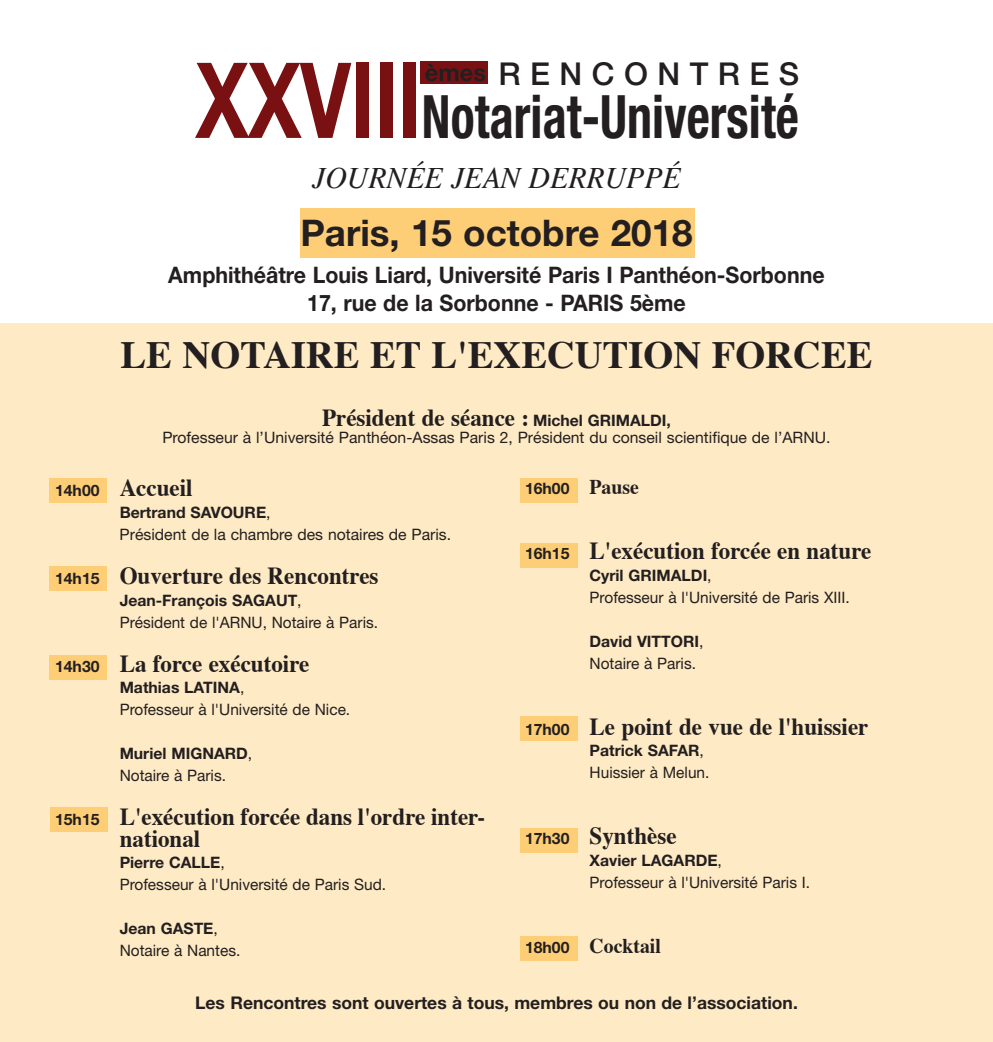
<style>
.page{position:relative;width:993px;height:1042px;background:#fff}
.page>*{position:absolute;margin:0;border:0;box-sizing:border-box;transform-origin:0 0}
.t1{font:700 105px "Helvetica Neue";color:#791113;scale:.76 1}
.t2{font:700 condensed 59.85px "Helvetica Neue";color:#231f20;scale:.83 1}
.Normal_e{font:700 38.5px "Times";color:#231f20}
.Normal_e-2{font:700 36.75px "Helvetica Neue";color:#231f20}
.t3{font:500 31.5px "Helvetica Neue";letter-spacing:.3em;color:#231f20}
.Normal_e-3{font:italic 29.75px "Times";color:#231f20}
.Normal_e-4{font:700 24.5px/21.9px "Times";color:#231f20;scale:.94 1}
.Normal_e-5{font:700 22.75px "Helvetica Neue";color:#231f20;scale:.94 1}
.Normal_e-6{font:700 21px "Times";color:#231f20;scale:.94 1}
.Normal_e-7{font:700 17.5px "Helvetica Neue";color:#231f20}
.Normal_e-8{font:15.75px "Helvetica Neue";color:#231f20}
.Normal_e-9{font:700 15.75px "Helvetica Neue";color:#231f20}
.s1{font-weight:700;font-size:23.62px}
.s2{font-family:"Helvetica Neue";font-size:15.75px}
.s3{font-weight:400}
.s4{font-family:"Times";font-size:21px}
</style>
<div class="page">
<div style="left:0;top:323px;width:992px;height:719px;background:#feeac4"></div>
<div style="left:51px;top:807px;width:57px;height:25px;background:#fece76"></div>
<div style="left:300px;top:208px;width:394px;height:49px;background:#fece76"></div>
<div style="left:420px;top:62px;width:67px;height:22px;background:#791113"></div>
<div style="left:50px;top:478px;width:57px;height:25px;background:#fece76"></div>
<div style="left:520px;top:716px;width:57px;height:25px;background:#fece76"></div>
<div style="left:520px;top:828px;width:57px;height:24px;background:#fece76"></div>
<div style="left:520px;top:936px;width:57px;height:24px;background:#fece76"></div>
<div style="left:520px;top:543px;width:57px;height:25px;background:#fece76"></div>
<div style="left:520px;top:478px;width:57px;height:25px;background:#fece76"></div>
<div style="left:50px;top:566px;width:57px;height:25px;background:#fece76"></div>
<div style="left:50px;top:655px;width:57px;height:24px;background:#fece76"></div>
<p class="t1" style="left:195px;top:36px;width:299px">XXVIII</p>
<p class="t3" style="left:424px;top:55px;width:376px"><span class="s1">èmes</span> RENCONTRES</p>
<p class="t2" style="left:422px;top:81px;width:455px">Notariat-Université</p>
<p class="Normal_e-3" style="left:312px;top:151px;width:370px">JOURNÉE JEAN DERRUPPÉ</p>
<p class="Normal_e-2" style="left:300px;top:210px;width:393px">Paris, 15 octobre 2018</p>
<p class="Normal_e-5" style="left:168px;top:260px;width:699px">Amphithéâtre Louis Liard, Université Paris I Panthéon-Sorbonne</p>
<p class="Normal_e-5" style="left:307px;top:288px;width:298px">17, rue de la Sorbonne - Paris</p>
<p class="Normal_e-5" style="left:629px;top:288px;width:61px">5ème</p>
<p class="Normal_e" style="left:120px;top:318px;width:88px">le notaire</p>
<p class="Normal_e" style="left:370px;top:318px;width:503px">et l 'EXECUTION FORCEE</p>
<p class="Normal_e-4" style="left:322px;top:404px;width:372px">Président de séance : <span class="s2">Michel GRIMALDI,</span></p>
<p class="Normal_e-8" style="left:162px;top:428px;width:669px">Professeur à l’Université Panthéon-Assas Paris 2, Président du conseil scientifique de l’ARNU.</p>
<p class="Normal_e-4" style="left:55px;top:475px;width:148px"><span class="s2">14h00</span> Accueil</p>
<p class="Normal_e-9" style="left:120px;top:503px;width:152px">Bertrand SAVOURE<span class="s3">,</span></p>
<p class="Normal_e-8" style="left:120px;top:525px;width:333px">Président de la chambre des notaires de Paris.</p>
<p class="Normal_e-4" style="left:55px;top:562px;width:345px"><span class="s2">14h15</span> Ouverture des Rencontres</p>
<p class="Normal_e-9" style="left:120px;top:590px;width:183px">Jean-François SAGAUT<span class="s3">,</span></p>
<p class="Normal_e-8" style="left:120px;top:613px;width:260px">Président de l'ARNU, Notaire à Paris.</p>
<p class="Normal_e-4" style="left:55px;top:650px;width:272px"><span class="s2">14h30</span> La force exécutoire</p>
<p class="Normal_e-9" style="left:120px;top:678px;width:126px">Mathias LATINA<span class="s3">,</span></p>
<p class="Normal_e-8" style="left:120px;top:700px;width:232px">Professeur à l'Université de Nice.</p>
<p class="Normal_e-9" style="left:120px;top:743px;width:134px">Muriel MIGNARD<span class="s3">,</span></p>
<p class="Normal_e-8" style="left:120px;top:766px;width:108px">Notaire à Paris.</p>
<p class="Normal_e-4" style="left:120px;top:803px;width:390px;text-indent:-64px"><span class="s2">15h15</span> L'exécution forcée dans l'ordre inter&shy;national</p>
<p class="Normal_e-9" style="left:120px;top:853px;width:107px">Pierre CALLE<span class="s3">,</span></p>
<p class="Normal_e-8" style="left:120px;top:875px;width:268px">Professeur à l'Université de Paris Sud.</p>
<p class="Normal_e-9" style="left:120px;top:918px;width:100px">Jean GASTE<span class="s3">,</span></p>
<p class="Normal_e-8" style="left:120px;top:941px;width:122px">Notaire à Nantes.</p>
<p class="Normal_e-9" style="left:525px;top:478px;width:115px">16h00 <span class="s4">Pause</span></p>
<p class="Normal_e-4" style="left:525px;top:538px;width:370px"><span class="s2">16h15</span> L'exécution forcée en nature</p>
<p class="Normal_e-9" style="left:589px;top:566px;width:123px">Cyril GRIMALDI<span class="s3">,</span></p>
<p class="Normal_e-8" style="left:589px;top:588px;width:261px">Professeur à l'Université de Paris XIII.</p>
<p class="Normal_e-9" style="left:589px;top:631px;width:115px">David VITTORI<span class="s3">,</span></p>
<p class="Normal_e-8" style="left:589px;top:654px;width:108px">Notaire à Paris.</p>
<p class="Normal_e-4" style="left:525px;top:713px;width:367px"><span class="s2">17h00</span> Le point de vue de l'huissier</p>
<p class="Normal_e-9" style="left:589px;top:741px;width:116px">Patrick SAFAR<span class="s3">,</span></p>
<p class="Normal_e-8" style="left:589px;top:763px;width:121px">Huissier à Melun.</p>
<p class="Normal_e-4" style="left:525px;top:822px;width:163px"><span class="s2">17h30</span> Synthèse</p>
<p class="Normal_e-9" style="left:589px;top:850px;width:134px">Xavier LAGARDE<span class="s3">,</span></p>
<p class="Normal_e-8" style="left:589px;top:872px;width:222px">Professeur à l'Université Paris I.</p>
<p class="Normal_e-6" style="left:525px;top:926px;width:146px"><span class="s2">18h00</span> Cocktail</p>
<p class="Normal_e-7" style="left:195px;top:992px;width:604px">Les Rencontres sont ouvertes à tous, membres ou non de l’association.</p>
</div>
